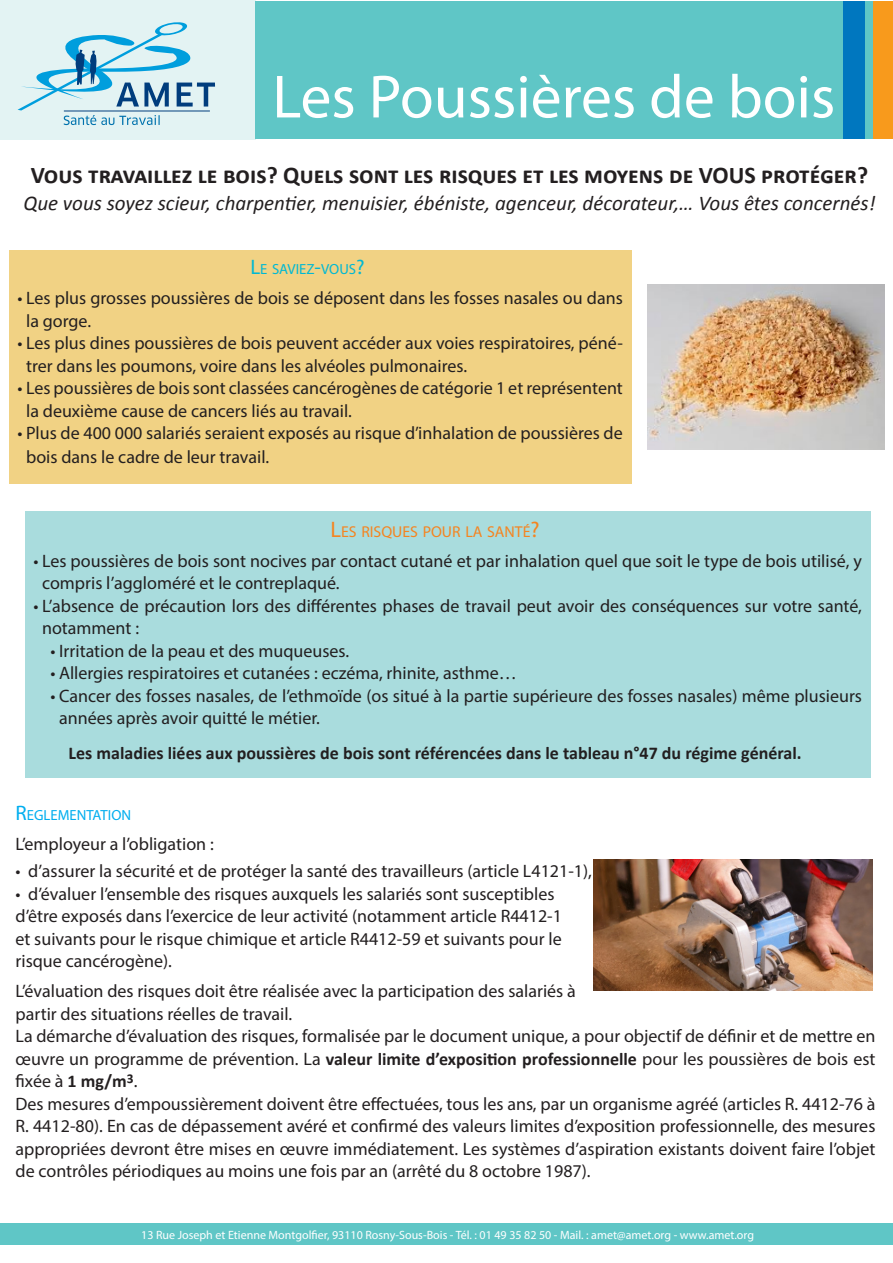
<style>
.page{position:relative;width:893px;height:1263px;background:#fff}
.page>*{position:absolute;margin:0;border:0;box-sizing:border-box;transform-origin:0 0}
.t1{font:61.5px "Myriad Pro";color:#fff}
.t2{font:700 24px "Calibri";color:#231f20}
.t3{font:italic 21px "Calibri";color:#231f20}
.t4{font:18px/22.5px "Myriad Pro";color:#231f20}
.t5{font:700 18px "Calibri";color:#231f20}
.t6{font:15.75px "Myriad Pro";color:#f58420}
.t7{font:14.7px "Myriad Pro";color:#00b8d3}
.t8{font:14.7px "Myriad Pro";color:#00aeef}
.t9{font:12px "Myriad Pro";color:#fff}
.s1{font-size:21px}
.s2{font-size:22.5px}
.s3{font-family:"Calibri";font-weight:700}
</style>
<div class="page">
<div style="left:9px;top:250px;width:622px;height:234px;background:#f1d284"></div>
<div style="left:25px;top:511px;width:846px;height:267px;background:#a9dcdd"></div>
<div style="left:0;top:1224px;width:893px;height:21px;background:#5fc6c6"></div>
<div style="left:0;top:0;width:256px;height:139px;background:#e3f3f3"></div>
<div style="left:256px;top:1px;width:637px;height:138px;background:#5fc6c6"></div>
<svg style="left:17px;top:22px;width:198px;height:103px"></svg>
<hr style="left:64px;top:111px;width:146px;height:1px;background:#013d7d">
<div style="left:843px;top:1px;width:21px;height:138px;background:#0077bf"></div>
<div style="left:873px;top:1px;width:20px;height:138px;background:#f89a1c"></div>
<img style="left:593px;top:859px;width:279px;height:131px">
<img style="left:648px;top:285px;width:236px;height:164px">
<p class="t1" style="left:272px;top:59px;width:564px">Les Poussières de bois</p>
<p class="t2" style="left:31px;top:160px;width:839px">Vous travaillez le bois? Quels sont les risques et les moyens de VOUS protéger?</p>
<p class="t3" style="left:23px;top:189px;width:854px">Que vous soyez scieur, charpentier, menuisier, ébéniste, agenceur, décorateur,… Vous êtes concernés!</p>
<p class="t7" style="left:250px;top:260px;width:116px"><span class="s1">L</span>E SAVIEZ<span class="s1">-</span>VOUS<span class="s1">?</span></p>
<p class="t4" style="left:26px;top:286px;width:598px;text-indent:-9px">• Les plus grosses poussières de bois se déposent dans les fosses nasales ou dans la gorge.</p>
<p class="t4" style="left:26px;top:331px;width:598px;text-indent:-9px">• Les plus dines poussières de bois peuvent accéder aux voies respiratoires, péné&shy;trer dans les poumons, voire dans les alvéoles pulmonaires.</p>
<p class="t4" style="left:26px;top:376px;width:598px;text-indent:-9px">• Les poussières de bois sont classées cancérogènes de catégorie 1 et représentent la deuxième cause de cancers liés au travail.</p>
<p class="t4" style="left:26px;top:421px;width:598px;line-height:24px;text-indent:-9px">• Plus de 400 000 salariés seraient exposés au risque d’inhalation de poussières de bois dans le cadre de leur travail.</p>
<p class="t6" style="left:330px;top:522px;width:211px"><span class="s2">L</span>ES RISQUES POUR LA SANTÉ<span class="s2">?</span></p>
<p class="t4" style="left:42px;top:549px;width:821px;text-indent:-9px">• Les poussières de bois sont nocives par contact cutané et par inhalation quel que soit le type de bois utilisé, y compris l’aggloméré et le contreplaqué.</p>
<p class="t4" style="left:42px;top:594px;width:821px;text-indent:-9px">• L’absence de précaution lors des différentes phases de travail peut avoir des conséquences sur votre santé, notamment :</p>
<p class="t4" style="left:51px;top:639px;width:300px">• Irritation de la peau et des muqueuses.</p>
<p class="t4" style="left:51px;top:662px;width:468px">• Allergies respiratoires et cutanées : eczéma, rhinite, asthme…</p>
<p class="t4" style="left:59px;top:684px;width:804px;text-indent:-9px">• Cancer des fosses nasales, de l’ethmoïde (os situé à la partie supérieure des fosses nasales) même plusieurs années après avoir quitté le métier.</p>
<p class="t5" style="left:69px;top:741px;width:734px">Les maladies liées aux poussières de bois sont référencées dans le tableau n°47 du régime général.</p>
<p class="t8" style="left:16px;top:806px;width:117px"><span class="s1">R</span>EGLEMENTATION</p>
<p class="t4" style="left:16px;top:833px;width:200px">L’employeur a l’obligation :</p>
<p class="t4" style="left:16px;top:860px;width:578px">• d’assurer la sécurité et de protéger la santé des travailleurs (article L4121-1),</p>
<p class="t4" style="left:16px;top:882px;width:541px">• d’évaluer l’ensemble des risques auxquels les salariés sont susceptibles</p>
<p class="t4" style="left:16px;top:905px;width:548px">d’être exposés dans l’exercice de leur activité (notamment article R4412-1</p>
<p class="t4" style="left:16px;top:927px;width:548px">et suivants pour le risque chimique et article R4412-59 et suivants pour le</p>
<p class="t4" style="left:16px;top:950px;width:158px">risque cancérogène).</p>
<p class="t4" style="left:16px;top:980px;width:562px">L’évaluation des risques doit être réalisée avec la participation des salariés à</p>
<p class="t4" style="left:16px;top:1002px;width:278px">partir des situations réelles de travail.</p>
<p class="t4" style="left:16px;top:1025px;width:861px;text-align:justify">La démarche d’évaluation des risques, formalisée par le document unique, a pour objectif de définir et de mettre en œuvre un programme de prévention. La <span class="s3">valeur limite d’exposition professionnelle</span> pour les poussières de bois est fixée à <span class="s3">1 mg/m</span><sup>3</sup>.</p>
<p class="t4" style="left:16px;top:1092px;width:861px;text-align:justify">Des mesures d’empoussièrement doivent être effectuées, tous les ans, par un organisme agréé (articles R. 4412-76 à R. 4412-80). En cas de dépassement avéré et confirmé des valeurs limites d’exposition professionnelle, des mesures appropriées devront être mises en œuvre immédiatement. Les systèmes d’aspiration existants doivent faire l’objet de contrôles périodiques au moins une fois par an (arrêté du 8 octobre 1987).</p>
<p class="t9" style="left:141px;top:1227px;width:614px">13 Rue Joseph et Etienne Montgolfier, 93110 Rosny-Sous-Bois - Tél. : 01 49 35 82 50 - Mail. : amet@amet.org - www.amet.org</p>
</div>
